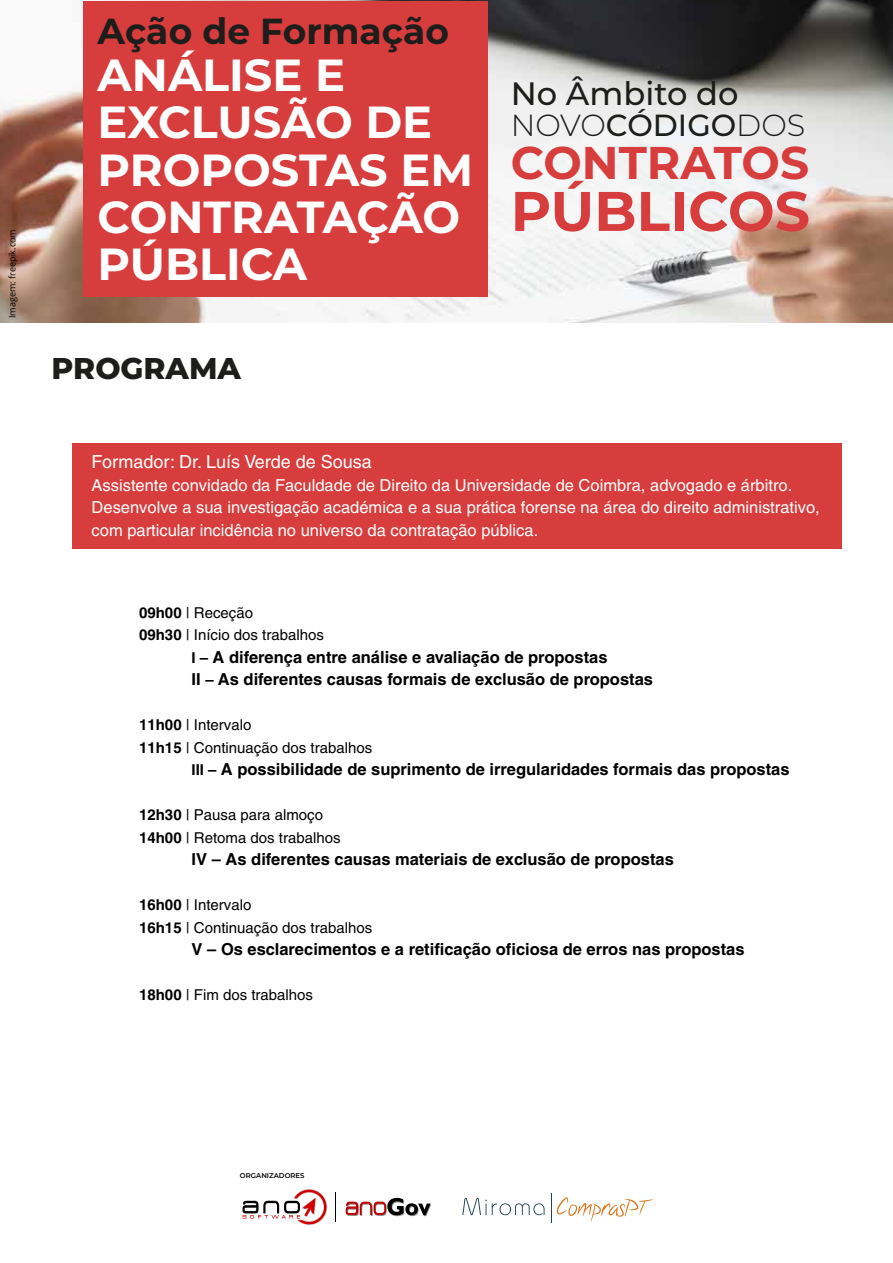
<style>
.page{position:relative;width:893px;height:1263px;background:#fff}
.page>*{position:absolute;margin:0;border:0;box-sizing:border-box;transform-origin:0 0}
.t1{font:700 55.65px "Montserrat";color:#d83d3d}
.t2{font:700 45.9px "Montserrat";color:#d83d3d}
.t3{font:700 45px/47.1px "Montserrat";color:#fff}
.t4{font:700 36.15px "Montserrat";color:#1d1d1b}
.t5{font:500 32.25px "Montserrat";color:#1d1d1b}
.t6{font:300 30.45px "Montserrat";color:#1d1d1b}
.t7{font:800 30px "Montserrat";color:#1d1d1b}
.t8{font:18px "Helvetica";color:#fff}
.t9{font:700 16.5px/22.5px "Helvetica";color:#000}
.t10{font:16.5px/22.5px "Helvetica";color:#fff}
.t11{font:15px/22.5px "Helvetica";color:#000}
.t12{font:9px "Open Sans";color:#000}
.t13{font:600 6.9px "Montserrat";color:#000}
.s1{font-weight:500}
.s2{font-weight:700}
.s3{font-size:15px}
</style>
<div class="page">
<img style="left:0;top:0;width:893px;height:323px">
<div style="left:83px;top:2px;width:405px;height:295px;background:#d83d3d"></div>
<div style="left:73px;top:444px;width:769px;height:105px;background:#d83d3d"></div>
<svg style="left:243px;top:1189px;width:85px;height:36px"></svg>
<svg style="left:346px;top:1198px;width:85px;height:18px"></svg>
<hr style="left:336px;top:1192px;width:1px;height:30px;background:#000">
<hr style="left:551px;top:1193px;width:1px;height:30px;background:#25424e">
<svg style="left:557px;top:1197px;width:96px;height:25px"></svg>
<svg style="left:462px;top:1198px;width:83px;height:17px"></svg>
<p class="t12" style="left:6px;top:318px;width:90px;rotate:-90deg">Imagem: freepik.com</p>
<h3 class="t4" style="left:98px;top:5px;width:353px">Ação de Formação</h3>
<h3 class="t3" style="left:98px;top:49px;width:377px">ANÁLISE E<br>EXCLUSÃO DE<br>PROPOSTAS EM<br>CONTRATAÇÃO<br>PÚBLICA</h3>
<h3 class="t7" style="left:52px;top:346px;width:191px">PROGRAMA</h3>
<h3 class="t5" style="left:511px;top:71px;width:229px">No Âmbito do</h3>
<h3 class="t6" style="left:511px;top:105px;width:296px">NOVO<span class="s1">CÓDIGO</span>DOS</h3>
<h2 class="t2" style="left:511px;top:130px;width:300px">CONTRATOS</h2>
<h1 class="t1" style="left:511px;top:171px;width:301px">PÚBLICOS</h1>
<p class="t8" style="left:92px;top:451px;width:282px">Formador: Dr. Luís Verde de Sousa</p>
<p class="t10" style="left:92px;top:474px;width:730px">Assistente convidado da Faculdade de Direito da Universidade de Coimbra, advogado e árbitro.<br>Desenvolve a sua investigação académica e a sua prática forense na área do direito administrativo, com particular incidência no universo da contratação pública.</p>
<p class="t11" style="left:139px;top:601px;width:186px"><span class="s2">09h00</span> | Receção<br><span class="s2">09h30</span> | Início dos trabalhos</p>
<p class="t9" style="left:192px;top:646px;width:463px"><span class="s3">I –</span> A diferença entre análise e avaliação de propostas<br>II <span class="s3">–</span> As diferentes causas formais de exclusão de propostas</p>
<p class="t11" style="left:139px;top:714px;width:235px"><span class="s2">11h00</span> | Intervalo<br><span class="s2">11h15</span> | Continuação dos trabalhos</p>
<p class="t9" style="left:192px;top:758px;width:599px"><span class="s3">III –</span> A possibilidade de suprimento de irregularidades formais das propostas</p>
<p class="t11" style="left:139px;top:804px;width:203px"><span class="s2">12h30</span> | Pausa para almoço<br><span class="s2">14h00</span> | Retoma dos trabalhos</p>
<p class="t9" style="left:192px;top:848px;width:484px">IV – As diferentes causas materiais de exclusão de propostas</p>
<p class="t11" style="left:139px;top:894px;width:235px"><span class="s2">16h00</span> | Intervalo<br><span class="s2">16h15</span> | Continuação dos trabalhos</p>
<p class="t9" style="left:192px;top:938px;width:554px">V – Os esclarecimentos e a retificação oficiosa de erros nas propostas</p>
<p class="t11" style="left:139px;top:984px;width:175px"><span class="s2">18h00</span> | Fim dos trabalhos</p>
<p class="t13" style="left:240px;top:1171px;width:66px">ORGANIZADORES</p>
</div>
